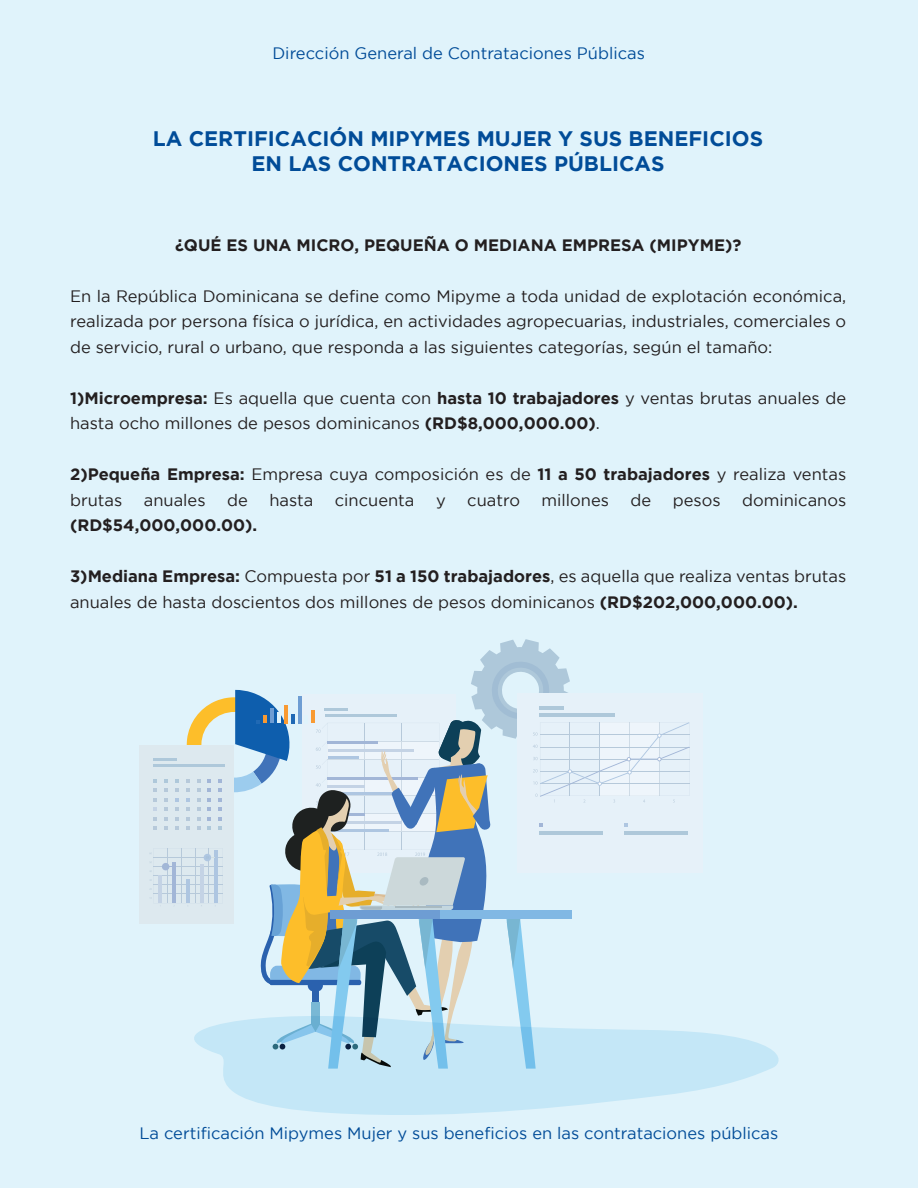
<style>
.page{position:relative;width:918px;height:1188px;background:#e0f3fb}
.page>*{position:absolute;margin:0;border:0;box-sizing:border-box;transform-origin:0 0}
.t1{font:700 21px/25.5px "Gotham";color:#014c98;text-align:center}
.t2{font:16.5px/25.5px "Gotham";color:#231f20}
.t3{font:16.5px "Gotham";color:#014c98}
.t4{font:700 16.5px "Gotham";color:#231f20}
.s1{font-weight:700}
</style>
<div class="page">
<div style="left:517px;top:693px;width:186px;height:180px;background:#e6f1f9"></div>
<div style="left:139px;top:745px;width:95px;height:178px;background:#dde9ef"></div>
<svg style="left:149px;top:639px;width:540px;height:377px"></svg>
<svg style="left:194px;top:1016px;width:585px;height:99px;fill:#c4e7f7"></svg>
<p class="t3" style="left:272px;top:44px;width:374px">Dirección General de Contrataciones Públicas</p>
<p class="t1" style="left:153px;top:125px;width:612px">LA CERTIFICACIÓN MIPYMES MUJER Y SUS BENEFICIOS<br>EN LAS CONTRATACIONES PÚBLICAS</p>
<p class="t4" style="left:175px;top:235px;width:568px">¿QUÉ ES UNA MICRO, PEQUEÑA O MEDIANA EMPRESA (MIPYME)?</p>
<p class="t2" style="left:70px;top:283px;width:778px;text-align:justify">En la República Dominicana se define como Mipyme a toda unidad de explotación económica, realizada por persona física o jurídica, en actividades agropecuarias, industriales, comerciales o de servicio, rural o urbano, que responda a las siguientes categorías, según el tamaño:</p>
<p class="t2" style="left:70px;top:385px;width:778px"><span class="s1">1)Microempresa:</span> Es aquella que cuenta con <span class="s1">hasta 10 trabajadores</span> y ventas brutas anuales de hasta ocho millones de pesos dominicanos <span class="s1">(RD$8,000,000.00)</span>.</p>
<p class="t2" style="left:70px;top:461px;width:778px"><span class="s1">2)Pequeña Empresa:</span> Empresa cuya composición es de <span class="s1">11 a 50 trabajadores</span> y realiza ventas brutas</p>
<p class="t2" style="left:144px;top:487px;width:63px">anuales</p>
<p class="t2" style="left:227px;top:487px;width:22px">de</p>
<p class="t2" style="left:269px;top:487px;width:45px">hasta</p>
<p class="t2" style="left:335px;top:487px;width:81px">cincuenta</p>
<p class="t2" style="left:436px;top:487px;width:11px">y</p>
<p class="t2" style="left:467px;top:487px;width:54px">cuatro</p>
<p class="t2" style="left:542px;top:487px;width:69px">millones</p>
<p class="t2" style="left:631px;top:487px;width:22px">de</p>
<p class="t2" style="left:673px;top:487px;width:49px">pesos</p>
<p class="t2" style="left:742px;top:487px;width:106px">dominicanos</p>
<p class="t4" style="left:70px;top:516px;width:189px">(RD$54,000,000.00).</p>
<p class="t2" style="left:70px;top:563px;width:778px"><span class="s1">3)Mediana Empresa:</span> Compuesta por <span class="s1">51 a 150 trabajadores</span>, es aquella que realiza ventas brutas anuales de hasta doscientos dos millones de pesos dominicanos <span class="s1">(RD$202,000,000.00).</span></p>
<p class="t3" style="left:139px;top:1124px;width:640px">La certificación Mipymes Mujer y sus beneficios en las contrataciones públicas</p>
</div>
